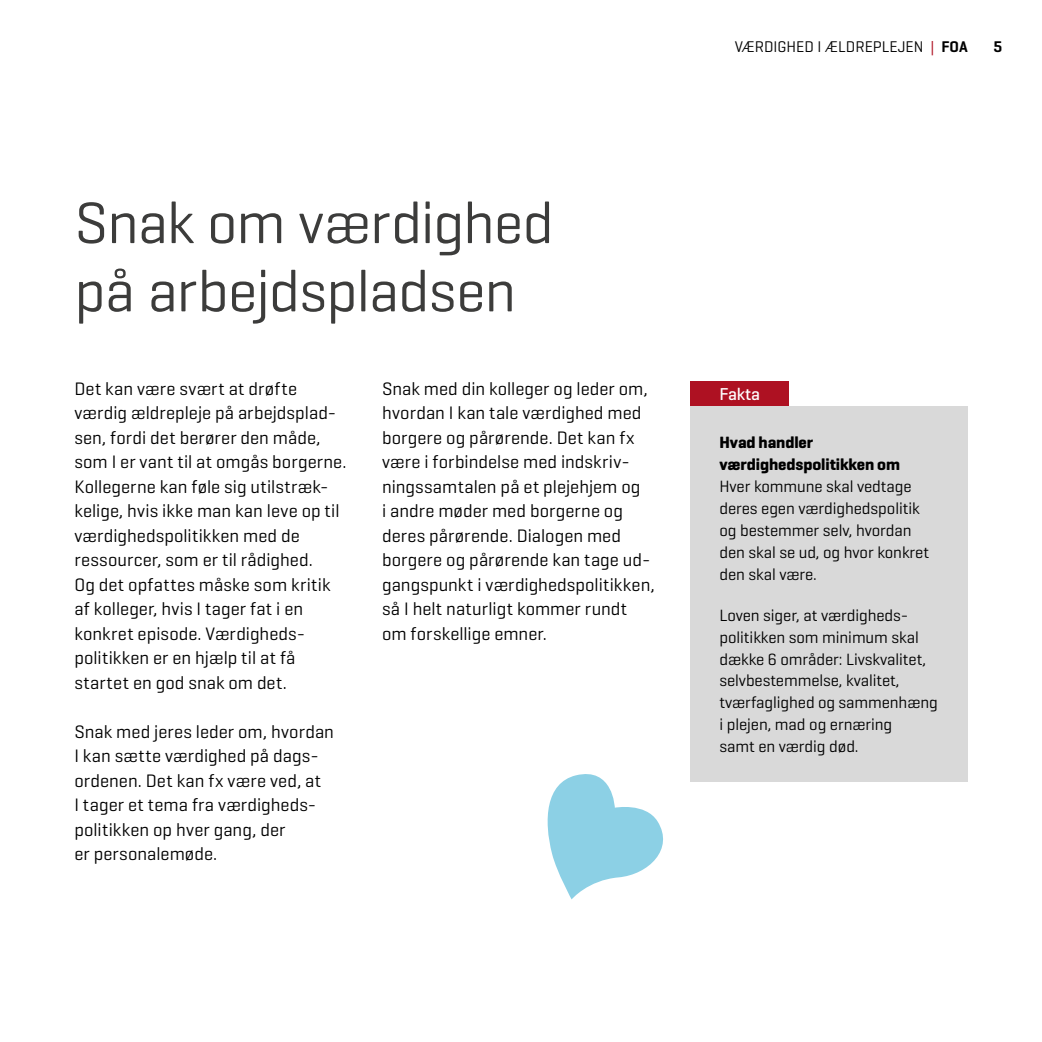
<style>
.page{position:relative;width:1042px;height:1042px;background:#fff}
.page>*{position:absolute;margin:0;border:0;box-sizing:border-box;transform-origin:0 0}
.t1{font:59.5px/68.2px "Geogrotesque";letter-spacing:-.015em;color:#3c3c3b}
.t2{font:18.38px/24.5px "Geogrotesque";color:#000}
.t3{font:500 17.5px "Geogrotesque";letter-spacing:-.005em;color:#fff}
.t4{font:16.62px/21.9px "Geogrotesque";letter-spacing:-.005em;color:#000}
.t5{font:700 16.62px/21.9px "Geogrotesque";letter-spacing:-.005em;color:#000}
.t6{font:15.75px "Geogrotesque";color:#000}
.t7{font:600 15.75px "Geogrotesque";color:#000}
.s1{color:#ae1122}
.s2{font-weight:600}
</style>
<div class="page">
<div style="left:690px;top:381px;width:98px;height:25px;background:#ae1122"></div>
<div style="left:690px;top:406px;width:277px;height:376px;background:#d9d9d9"></div>
<svg style="left:547px;top:774px;width:116px;height:125px"></svg>
<h1 class="t1" style="left:74px;top:187px;width:481px">Snak om værdighed på arbejdspladsen</h1>
<p class="t6" style="left:735px;top:36px;width:234px">VÆRDIGHED I ÆLDREPLEJEN <span class="s1">|</span> <span class="s2">FOA</span></p>
<p class="t7" style="left:993px;top:36px;width:10px">5</p>
<p class="t2" style="left:74px;top:375px;width:274px">Det kan være svært at drøfte værdig ældrepleje på arbejdsplad&shy;sen, fordi det berører den måde, som I er vant til at omgås borgerne.<br>Kollegerne kan føle sig utilstræk&shy;kelige, hvis ikke man kan leve op til værdighedspolitikken med de ressourcer, som er til rådighed.<br>Og det opfattes måske som kritik af kolleger, hvis I tager fat i en konkret episode. Værdigheds&shy;politikken er en hjælp til at få startet en god snak om det.</p>
<p class="t2" style="left:74px;top:718px;width:261px">Snak med jeres leder om, hvordan<br>I kan sætte værdighed på dags&shy;ordenen. Det kan fx være ved, at<br>I tager et tema fra værdigheds&shy;politikken op hver gang, der<br>er personalemøde.</p>
<p class="t2" style="left:382px;top:375px;width:274px">Snak med din kolleger og leder om, hvordan I kan tale værdighed med borgere og pårørende. Det kan fx være i forbindelse med indskriv&shy;ningssamtalen på et plejehjem og<br>i andre møder med borgerne og deres pårørende. Dialogen med borgere og pårørende kan tage ud&shy;gangspunkt i værdighedspolitikken, så I helt naturligt kommer rundt om forskellige emner.</p>
<p class="t3" style="left:719px;top:383px;width:42px">Fakta</p>
<p class="t5" style="left:719px;top:432px;width:182px">Hvad handler værdighedspolitikken om</p>
<p class="t4" style="left:719px;top:475px;width:211px">Hver kommune skal vedtage deres egen værdighedspolitik og bestemmer selv, hvordan den skal se ud, og hvor konkret den skal være.</p>
<p class="t4" style="left:719px;top:604px;width:220px">Loven siger, at værdigheds&shy;politikken som minimum skal dække 6 områder: Livskvalitet, selvbestemmelse, kvalitet, tværfaglighed og sammenhæng i plejen, mad og ernæring<br>samt en værdig død.</p>
</div>
